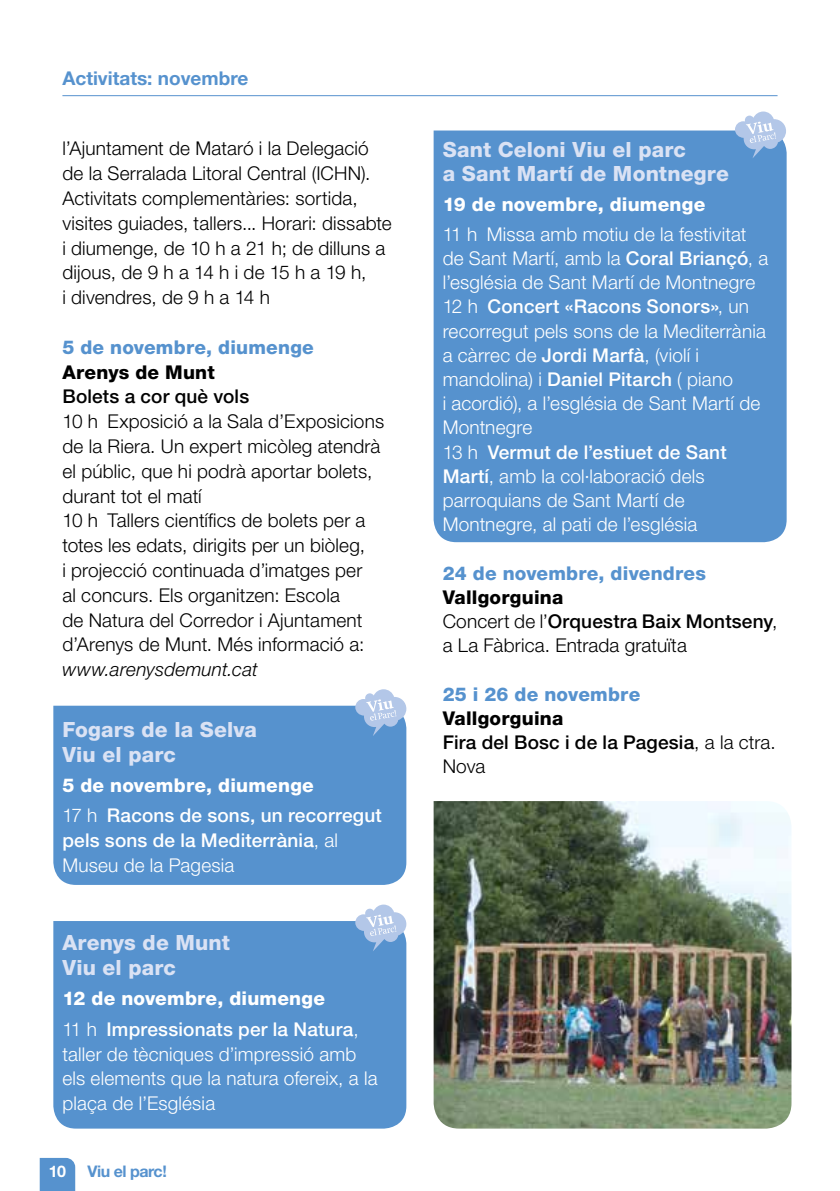
<style>
.page{position:relative;width:840px;height:1191px;background:#fff}
.page>*{position:absolute;margin:0;border:0;box-sizing:border-box;transform-origin:0 0}
.t1{font:800 21px/24.8px "Helvetica Neue LT Std";letter-spacing:.005em;color:#dae2f4}
.t2{font:300 19px/24.8px "Helvetica Neue LT Std";letter-spacing:.01em;color:#000}
.t3{font:300 19px/24.2px "Helvetica Neue LT Std";letter-spacing:.01em;color:#fff}
.t4{font:500 19px/30.4px "Helvetica Neue LT Std";letter-spacing:.01em;color:#fff}
.t5{font:500 19px/24.2px "Helvetica Neue LT Std";letter-spacing:.01em;color:#000}
.t6{font:800 19px "Helvetica Neue LT Std";letter-spacing:.01em;color:#5692ce}
.t7{font:800 19px "Helvetica Neue LT Std";letter-spacing:.01em;color:#fff}
.t8{font:italic 300 19px "Helvetica Neue LT Std";letter-spacing:.01em;color:#000}
.t9{font:700 19px "Helvetica Neue LT Std";color:#5692ce}
.t10{font:800 19px "Helvetica Neue LT Std";letter-spacing:.01em;color:#000}
.t11{font:700 16px "Helvetica Neue LT Std";letter-spacing:-.03em;color:#5692ce}
.t12{font:700 16px "Helvetica Neue LT Std";color:#fff}
.s1{font-weight:800}
.s2{font-weight:300}
.s3{font-weight:500}
</style>
<div class="page">
<svg style="left:40px;top:1157px;width:35px;height:34px"></svg>
<div style="left:53px;top:705px;width:353px;height:180px;background:#5692ce"></div>
<div style="left:53px;top:921px;width:353px;height:207px;background:#5692ce"></div>
<svg style="left:355px;top:689px;width:51px;height:47px"></svg>
<svg style="left:355px;top:904px;width:51px;height:47px"></svg>
<div style="left:433px;top:130px;width:353px;height:412px;background:#5692ce"></div>
<svg style="left:734px;top:111px;width:51px;height:47px"></svg>
<hr style="left:62px;top:95px;width:715px;height:1px;background:#5692ce">
<img style="left:433px;top:801px;width:358px;height:327px">
<p class="t9" style="left:62px;top:66px;width:187px">Activitats: novembre</p>
<p class="t2" style="left:62px;top:136px;width:331px">l’Ajuntament de Mataró i la Delegació de la Serralada Litoral Central (ICHN).<br>Activitats complementàries: sortida, visites guiades, tallers... Horari: dissabte i diumenge, de 10 h a 21 h; de dilluns a dijous, de 9 h a 14 h i de 15 h a 19 h,<br>i divendres, de 9 h a 14 h</p>
<p class="t6" style="left:62px;top:336px;width:253px">5 de novembre, diumenge</p>
<p class="t10" style="left:62px;top:360px;width:154px">Arenys de Munt</p>
<p class="t5" style="left:62px;top:384px;width:188px">Bolets a cor què vols</p>
<p class="t2" style="left:62px;top:409px;width:323px">10 h Exposició a la Sala d’Exposicions de la Riera. Un expert micòleg atendrà el públic, que hi podrà aportar bolets, durant tot el matí<br>10 h Tallers científics de bolets per a totes les edats, dirigits per un biòleg,<br>i projecció continuada d’imatges per<br>al concurs. Els organitzen: Escola<br>de Natura del Corredor i Ajuntament d’Arenys de Munt. Més informació a:</p>
<p class="t8" style="left:62px;top:658px;width:197px">www.arenysdemunt.cat</p>
<p class="t1" style="left:62px;top:717px;width:196px">Fogars de la Selva<br>Viu el parc</p>
<p class="t4" style="left:62px;top:770px;width:321px"><span class="s1">5 de novembre, diumenge<br></span><span class="s2">17 h</span> Racons de sons, un recorregut</p>
<p class="t4" style="left:62px;top:828px;width:277px;line-height:24.8px">pels sons de la Mediterrània<span class="s2">, al<br>Museu de la Pagesia</span></p>
<p class="t1" style="left:62px;top:930px;width:169px">Arenys de Munt<br>Viu el parc</p>
<p class="t4" style="left:62px;top:983px;width:297px"><span class="s1">12 de novembre, diumenge<br></span><span class="s2">11 h</span> Impressionats per la Natura<span class="s2">,</span></p>
<p class="t3" style="left:62px;top:1041px;width:316px;line-height:24.8px">taller de tècniques d’impressió amb els elements que la natura ofereix, a la plaça de l’Església</p>
<p class="t12" style="left:49px;top:1161px;width:19px">10</p>
<p class="t11" style="left:87px;top:1161px;width:81px">Viu el parc!</p>
<p class="t1" style="left:442px;top:137px;width:288px;line-height:24.2px">Sant Celoni Viu el parc<br>a Sant Martí de Montnegre</p>
<p class="t7" style="left:442px;top:193px;width:264px">19 de novembre, diumenge</p>
<p class="t3" style="left:442px;top:221px;width:327px">11 h Missa amb motiu de la festivitat de Sant Martí, amb la <span class="s3">Coral Briançó</span>, a l’església de Sant Martí de Montnegre<br>12 h <span class="s3">Concert «Racons Sonors»</span>, un recorregut pels sons de la Mediterrània a càrrec de <span class="s3">Jordi Marfà</span>, (violí i mandolina) i <span class="s3">Daniel Pitarch</span> ( piano<br>i acordió), a l’església de Sant Martí de<br>Montnegre<br>13 h <span class="s3">Vermut de l’estiuet de Sant<br>Martí</span>, amb la col·laboració dels parroquians de Sant Martí de<br>Montnegre, al pati de l’església</p>
<p class="t6" style="left:442px;top:561px;width:264px">24 de novembre, divendres</p>
<p class="t2" style="left:442px;top:584px;width:336px;line-height:24.2px"><span class="s1">Vallgorguina<br></span>Concert de l’<span class="s3">Orquestra Baix Montseny</span>, a La Fàbrica. Entrada gratuïta</p>
<p class="t6" style="left:442px;top:682px;width:199px">25 i 26 de novembre</p>
<p class="t5" style="left:442px;top:706px;width:334px"><span class="s1">Vallgorguina<br></span>Fira del Bosc i de la Pagesia<span class="s2">, a la ctra.<br>Nova</span></p>
</div>
